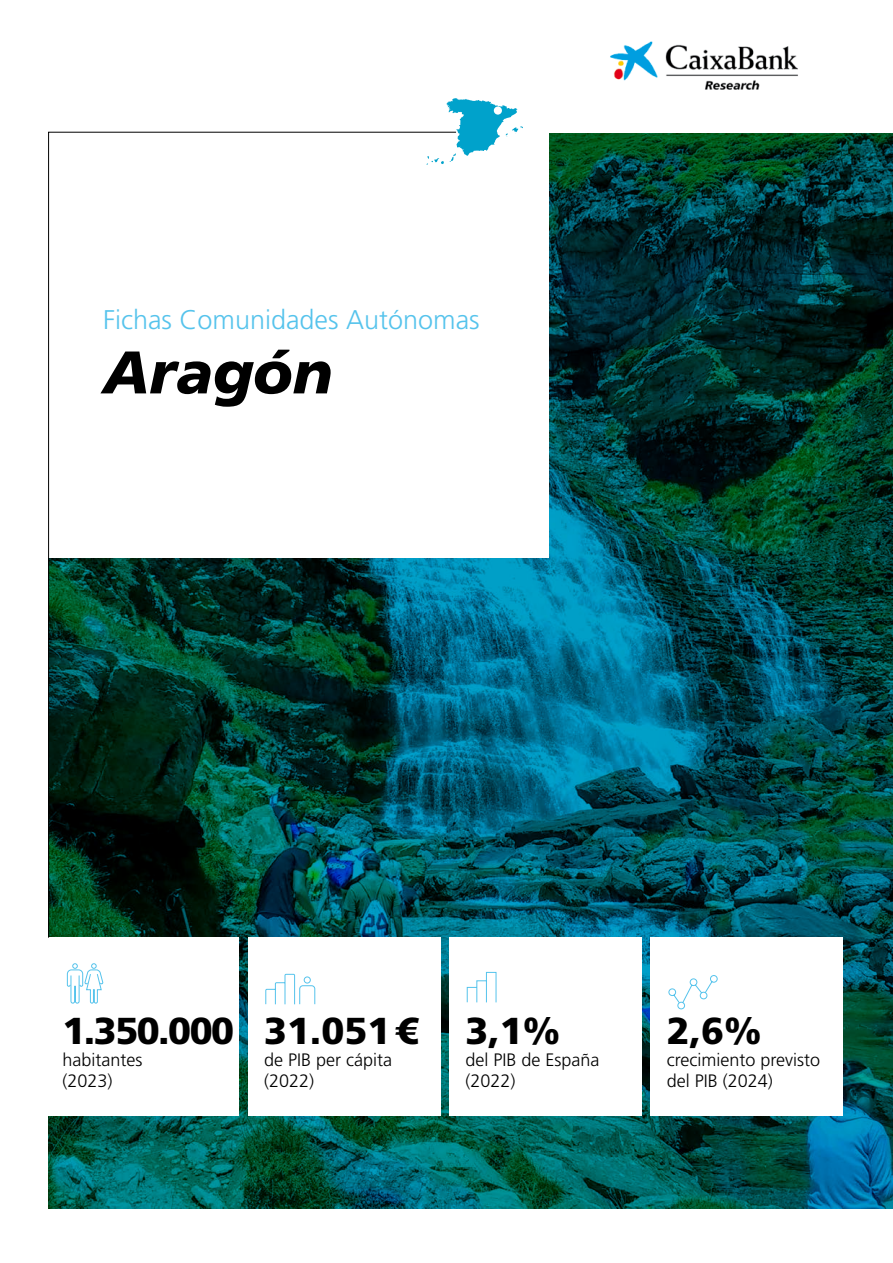
<style>
.page{position:relative;width:893px;height:1263px;background:#fff}
.page>*{position:absolute;margin:0;border:0;box-sizing:border-box;transform-origin:0 0}
.t1{font:italic 900 60px "Frutiger LT Std";color:#000}
.t2{font:900 37.5px "Frutiger LT Std";letter-spacing:-.04em;color:#000}
.t3{font:300 27px "Frutiger LT Std";color:#55c3ec}
.t4{font:300 18px/21.6px "Frutiger LT Std";color:#000}
</style>
<div class="page">
<img style="left:49px;top:133px;width:844px;height:1076px">
<div style="left:0;top:0;width:549px;height:558px;background:#fff"></div>
<img style="left:610px;top:41px;width:188px;height:49px">
<div style="left:46px;top:937px;width:193px;height:179px;background:#fff"></div>
<div style="left:651px;top:937px;width:192px;height:179px;background:#fff"></div>
<div style="left:449px;top:937px;width:193px;height:179px;background:#fff"></div>
<svg style="left:466px;top:971px;width:31px;height:32px"></svg>
<div style="left:248px;top:937px;width:193px;height:179px;background:#fff"></div>
<svg style="left:265px;top:973px;width:51px;height:32px"></svg>
<svg style="left:668px;top:975px;width:50px;height:35px"></svg>
<svg style="left:66px;top:963px;width:38px;height:41px"></svg>
<svg style="left:426px;top:98px;width:97px;height:58px"></svg>
<svg style="left:48px;top:132px;width:408px;height:806px"></svg>
<h3 class="t3" style="left:103px;top:304px;width:378px">Fichas Comunidades Autónomas</h3>
<h1 class="t1" style="left:103px;top:337px;width:232px">Aragón</h1>
<h2 class="t2" style="left:63px;top:1008px;width:173px">1.350.000</h2>
<p class="t4" style="left:63px;top:1049px;width:82px">habitantes (2023)</p>
<h2 class="t2" style="left:264px;top:1008px;width:156px">31.051€</h2>
<p class="t4" style="left:264px;top:1049px;width:130px">de PIB per cápita (2022)</p>
<h2 class="t2" style="left:465px;top:1008px;width:96px">3,1%</h2>
<p class="t4" style="left:465px;top:1049px;width:136px">del PIB de España (2022)</p>
<h2 class="t2" style="left:667px;top:1008px;width:96px">2,6%</h2>
<p class="t4" style="left:667px;top:1049px;width:155px">crecimiento previsto del PIB (2024)</p>
</div>
